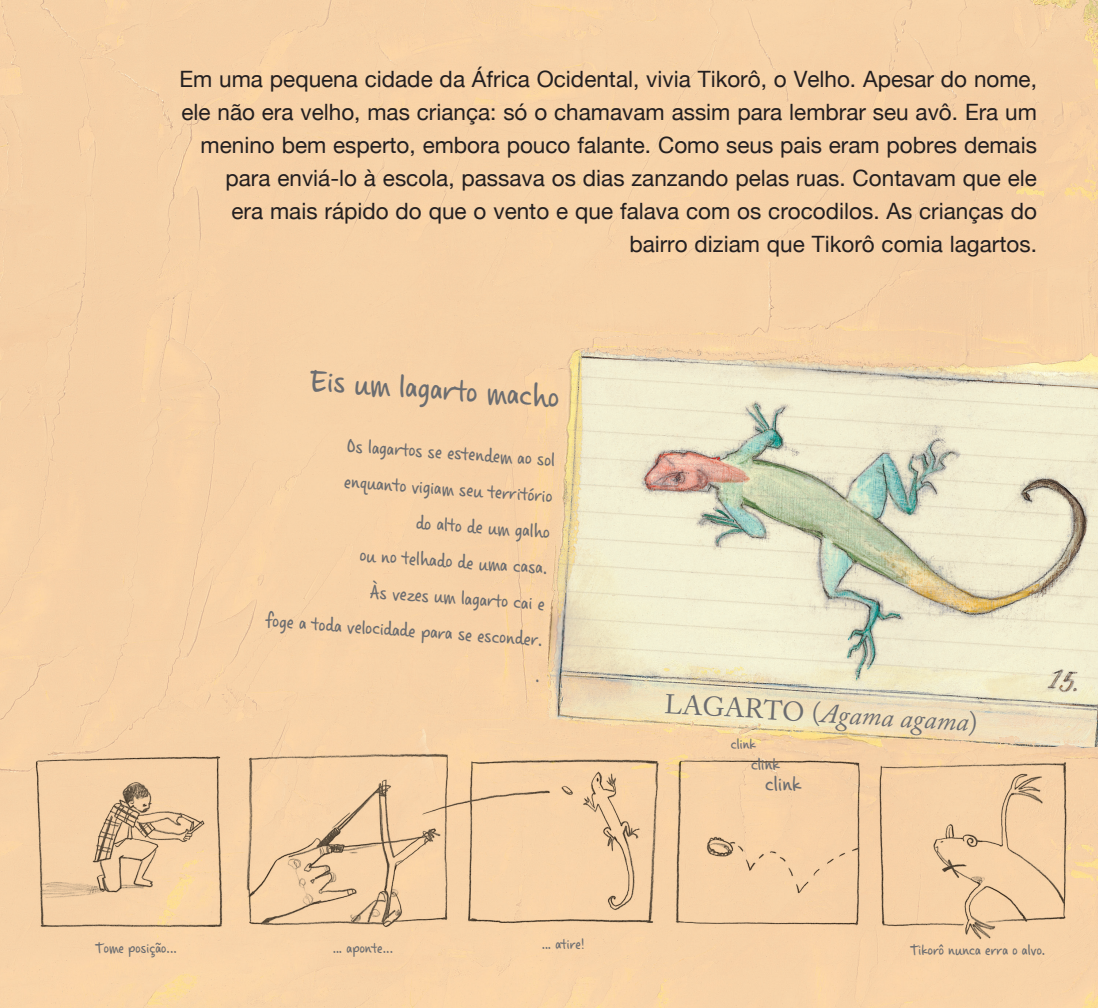
<style>
.page{position:relative;width:1098px;height:1008px;background:#fff}
.page>*{position:absolute;margin:0;border:0;box-sizing:border-box;transform-origin:0 0}
.t1{font:45px "Casino Hand";color:#6c6d70}
.t2{font:30px "Casino Hand";color:#6c6d70}
.t3{font:27px/36px "Casino Hand";color:#6c6d70;text-align:right}
.t4{font:italic 27px "Adobe Caslon Pro";color:#6c6d70}
.t5{font:24px "Casino Hand";color:#6c6d70}
.t6{font:22.5px/33px "Helvetica Neue";color:#231f20;text-align:right}
.t7{font:21px "Casino Hand";color:#6c6d70}
.s1{font-style:normal}
</style>
<div class="page">
<img style="left:0;top:0;width:1097px;height:1007px">
<p class="t6" style="left:179px;top:63px;width:859px">Em uma pequena cidade da África Ocidental, vivia Tikorô, o Velho. Apesar do nome, ele não era velho, mas criança: só o chamavam assim para lembrar seu avô. Era um menino bem esperto, embora pouco falante. Como seus pais eram pobres demais para enviá-lo à escola, passava os dias zanzando pelas ruas. Contavam que ele<br>era mais rápido do que o vento e que falava com os crocodilos. As crianças do bairro diziam que Tikorô comia lagartos.</p>
<h1 class="t1" style="left:311px;top:360px;width:251px;rotate:4deg">Eis um lagarto macho</h1>
<p class="t3" style="left:279px;top:423px;width:279px;rotate:4deg">Os lagartos se estendem ao sol enquanto vigiam seu território<br>do alto de um galho<br>ou no telhado de uma casa.<br>Às vezes um lagarto cai e<br>foge a toda velocidade para se esconder. .</p>
<p class="t7" style="left:96px;top:938px;width:82px">Tome posição...</p>
<p class="t7" style="left:333px;top:938px;width:62px">… aponte...</p>
<p class="t7" style="left:542px;top:934px;width:45px">… atire!</p>
<p class="t4" style="left:665px;top:688px;width:315px;rotate:3deg"><span class="s1">LAGARTO (</span>Agama agama<span class="s1">)</span></p>
<p class="t7" style="left:730px;top:734px;width:27px">clink</p>
<p class="t5" style="left:751px;top:753px;width:30px">clink</p>
<h2 class="t2" style="left:765px;top:770px;width:37px">clink</h2>
<p class="t7" style="left:910px;top:940px;width:136px">Tikorô nunca erra o alvo.</p>
</div>
